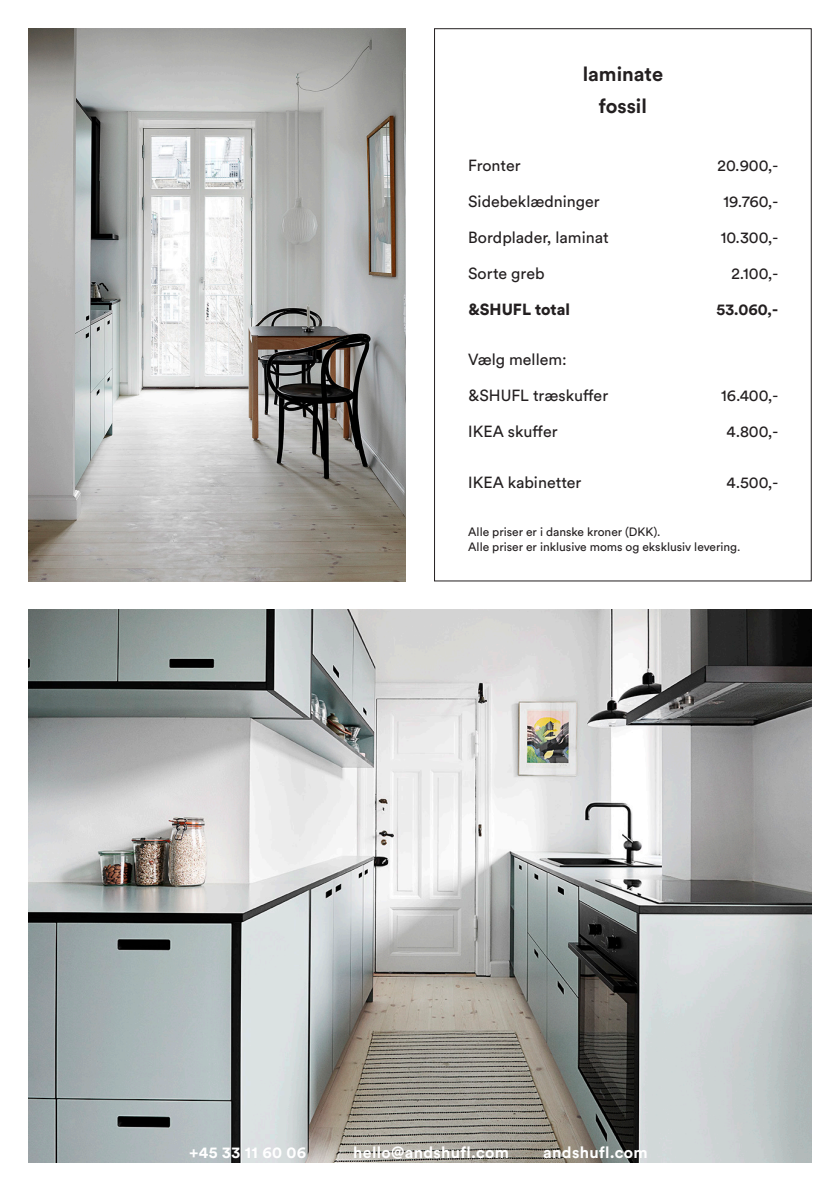
<style>
.page{position:relative;width:840px;height:1191px;background:#fff}
.page>*{position:absolute;margin:0;border:0;box-sizing:border-box;transform-origin:0 0}
.overskrift{font:700 20px "Circular Std";color:#231f20}
.master_normal_tekst{font:16px "Circular Std";color:#231f20}
.Priser{font:16px "Circular Std";letter-spacing:-.005em;color:#231f20}
.t1{font:700 16px "Circular Std";letter-spacing:.02em;color:#fff}
.master_fed_tekst{font:900 16px "Circular Std";color:#231f20}
.Priser-2{font:700 16px "Circular Std";color:#231f20}
.t2{font:12px/14.4px "Circular Std";color:#231f20}
</style>
<div class="page">
<img style="left:28px;top:28px;width:377px;height:553px">
<img style="left:28px;top:609px;width:783px;height:553px">
<p class="overskrift" style="left:582px;top:61px;width:82px">laminate</p>
<p class="overskrift" style="left:598px;top:93px;width:50px">fossil</p>
<p class="master_normal_tekst" style="left:468px;top:155px;width:54px">Fronter</p>
<p class="master_normal_tekst" style="left:468px;top:191px;width:133px">Sidebeklædninger</p>
<p class="master_normal_tekst" style="left:468px;top:227px;width:142px">Bordplader, laminat</p>
<p class="master_normal_tekst" style="left:468px;top:263px;width:78px">Sorte greb</p>
<p class="master_fed_tekst" style="left:468px;top:298px;width:103px">&amp;SHUFL total</p>
<p class="master_normal_tekst" style="left:468px;top:350px;width:100px">Vælg mellem:</p>
<p class="master_normal_tekst" style="left:468px;top:386px;width:141px">&amp;SHUFL træskuffer</p>
<p class="master_normal_tekst" style="left:468px;top:422px;width:91px">IKEA skuffer</p>
<p class="master_normal_tekst" style="left:468px;top:472px;width:115px">IKEA kabinetter</p>
<p class="Priser" style="left:717px;top:155px;width:62px">20.900,-</p>
<p class="Priser" style="left:723px;top:191px;width:56px">19.760,-</p>
<p class="Priser" style="left:720px;top:227px;width:59px">10.300,-</p>
<p class="Priser" style="left:731px;top:263px;width:48px">2.100,-</p>
<p class="Priser-2" style="left:716px;top:299px;width:63px">53.060,-</p>
<p class="Priser" style="left:720px;top:386px;width:59px">16.400,-</p>
<p class="Priser" style="left:726px;top:422px;width:53px">4.800,-</p>
<p class="Priser" style="left:726px;top:472px;width:53px">4.500,-</p>
<p class="t2" style="left:468px;top:525px;width:274px">Alle priser er i danske kroner (DKK).<br>Alle priser er inklusive moms og eksklusiv levering.</p>
<p class="t1" style="left:189px;top:1142px;width:118px">+45 33 11 60 06</p>
<p class="t1" style="left:353px;top:1142px;width:157px">hello@andshufl.com</p>
<p class="t1" style="left:543px;top:1142px;width:106px">andshufl.com</p>
</div>
